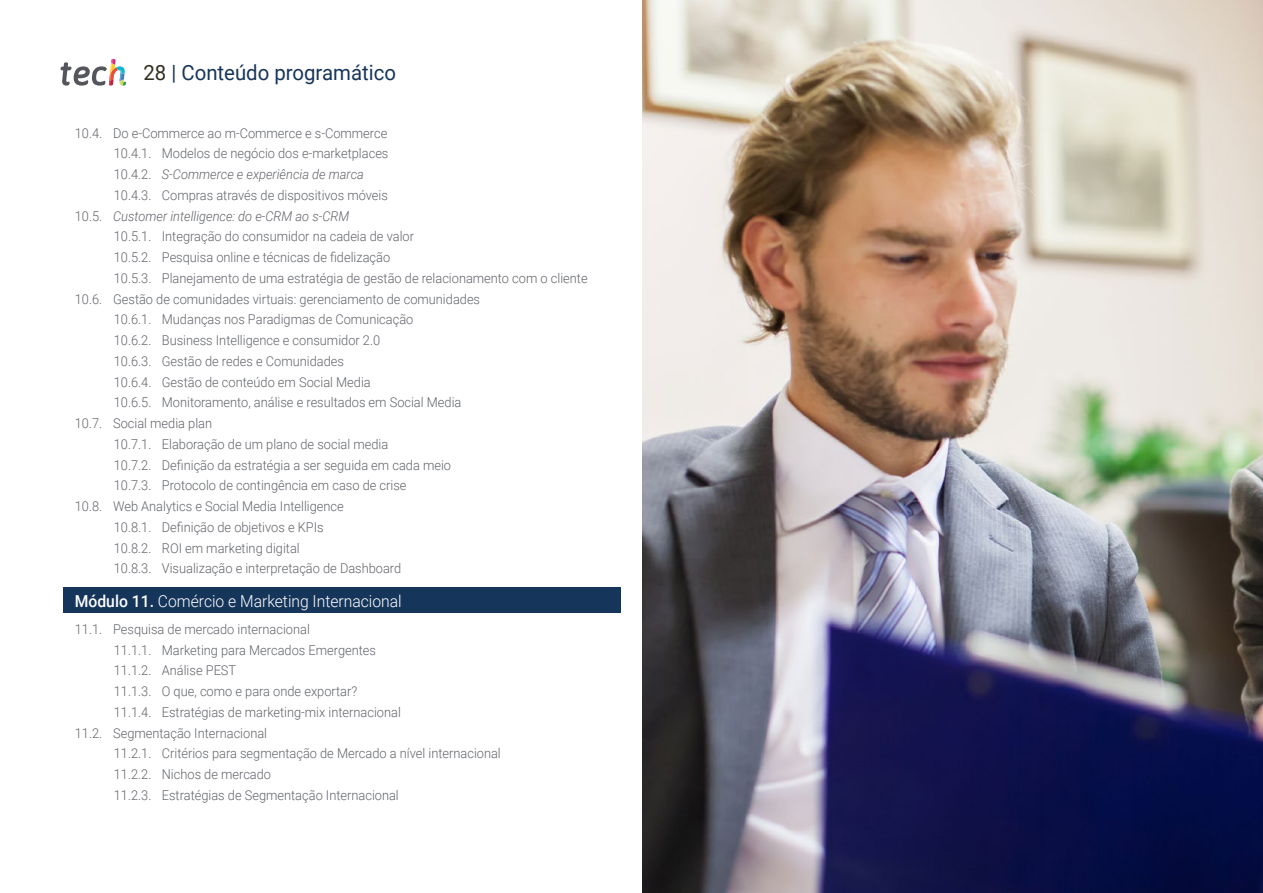
<style>
.page{position:relative;width:1263px;height:893px;background:#fff}
.page>*{position:absolute;margin:0;border:0;box-sizing:border-box;transform-origin:0 0}
.t1{font:21px "Roboto";color:#17355b}
.t2{font:300 16.5px "Roboto";color:#fff;scale:.95 1}
.t3{font:300 13.5px "Roboto";color:#61646a;scale:.95 1}
.t4{font:italic 300 13.5px "Roboto";color:#61646a;scale:.95 1}
.s1{color:#312e20}
.s2{font-style:normal}
.s3{font-weight:500}
</style>
<div class="page">
<img style="left:642px;top:0;width:621px;height:893px">
<svg style="left:61px;top:59px;width:65px;height:27px"></svg>
<div style="left:64px;top:588px;width:557px;height:25px;background:#16355a"></div>
<h1 class="t1" style="left:144px;top:57px;width:254px"><span class="s1">28</span> | Conteúdo programático</h1>
<p class="t3" style="left:75px;top:123px;width:330px">10.4. Do e-Commerce ao m-Commerce e s-Commerce</p>
<p class="t3" style="left:114px;top:144px;width:291px">10.4.1. Modelos de negócio dos e-marketplaces</p>
<p class="t4" style="left:114px;top:165px;width:265px"><span class="s2">10.4.2.</span> S-Commerce e experiência de marca</p>
<p class="t3" style="left:114px;top:186px;width:290px">10.4.3. Compras através de dispositivos móveis</p>
<p class="t4" style="left:75px;top:206px;width:290px"><span class="s2">10.5.</span> Customer intelligence: do e-CRM ao s-CRM</p>
<p class="t3" style="left:114px;top:227px;width:317px">10.5.1. Integração do consumidor na cadeia de valor</p>
<p class="t3" style="left:114px;top:248px;width:292px">10.5.2. Pesquisa online e técnicas de fidelização</p>
<p class="t3" style="left:114px;top:269px;width:500px">10.5.3. Planejamento de uma estratégia de gestão de relacionamento com o cliente</p>
<p class="t3" style="left:75px;top:289px;width:428px">10.6. Gestão de comunidades virtuais: gerenciamento de comunidades</p>
<p class="t3" style="left:114px;top:310px;width:317px">10.6.1. Mudanças nos Paradigmas de Comunicação</p>
<p class="t3" style="left:114px;top:331px;width:282px">10.6.2. Business Intelligence e consumidor 2.0</p>
<p class="t3" style="left:114px;top:352px;width:244px">10.6.3. Gestão de redes e Comunidades</p>
<p class="t3" style="left:114px;top:372px;width:272px">10.6.4. Gestão de conteúdo em Social Media</p>
<p class="t3" style="left:114px;top:393px;width:367px">10.6.5. Monitoramento, análise e resultados em Social Media</p>
<p class="t3" style="left:75px;top:414px;width:146px">10.7. Social media plan</p>
<p class="t3" style="left:114px;top:435px;width:290px">10.7.1. Elaboração de um plano de social media</p>
<p class="t3" style="left:114px;top:455px;width:356px">10.7.2. Definição da estratégia a ser seguida em cada meio</p>
<p class="t3" style="left:114px;top:476px;width:309px">10.7.3. Protocolo de contingência em caso de crise</p>
<p class="t3" style="left:75px;top:497px;width:285px">10.8. Web Analytics e Social Media Intelligence</p>
<p class="t3" style="left:114px;top:518px;width:222px">10.8.1. Definição de objetivos e KPIs</p>
<p class="t3" style="left:114px;top:538px;width:197px">10.8.2. ROI em marketing digital</p>
<p class="t3" style="left:114px;top:559px;width:304px">10.8.3. Visualização e interpretação de Dashboard</p>
<p class="t2" style="left:75px;top:589px;width:346px"><span class="s3">Módulo 11.</span> Comércio e Marketing Internacional</p>
<p class="t3" style="left:75px;top:619px;width:249px">11.1. Pesquisa de mercado internacional</p>
<p class="t3" style="left:114px;top:640px;width:278px">11.1.1. Marketing para Mercados Emergentes</p>
<p class="t3" style="left:114px;top:661px;width:130px">11.1.2. Análise PEST</p>
<p class="t3" style="left:114px;top:682px;width:258px">11.1.3. O que, como e para onde exportar?</p>
<p class="t3" style="left:114px;top:702px;width:304px">11.1.4. Estratégias de marketing-mix internacional</p>
<p class="t3" style="left:75px;top:723px;width:204px">11.2. Segmentação Internacional</p>
<p class="t3" style="left:114px;top:744px;width:409px">11.2.1. Critérios para segmentação de Mercado a nível internacional</p>
<p class="t3" style="left:114px;top:765px;width:167px">11.2.2. Nichos de mercado</p>
<p class="t3" style="left:114px;top:785px;width:301px">11.2.3. Estratégias de Segmentação Internacional</p>
</div>
